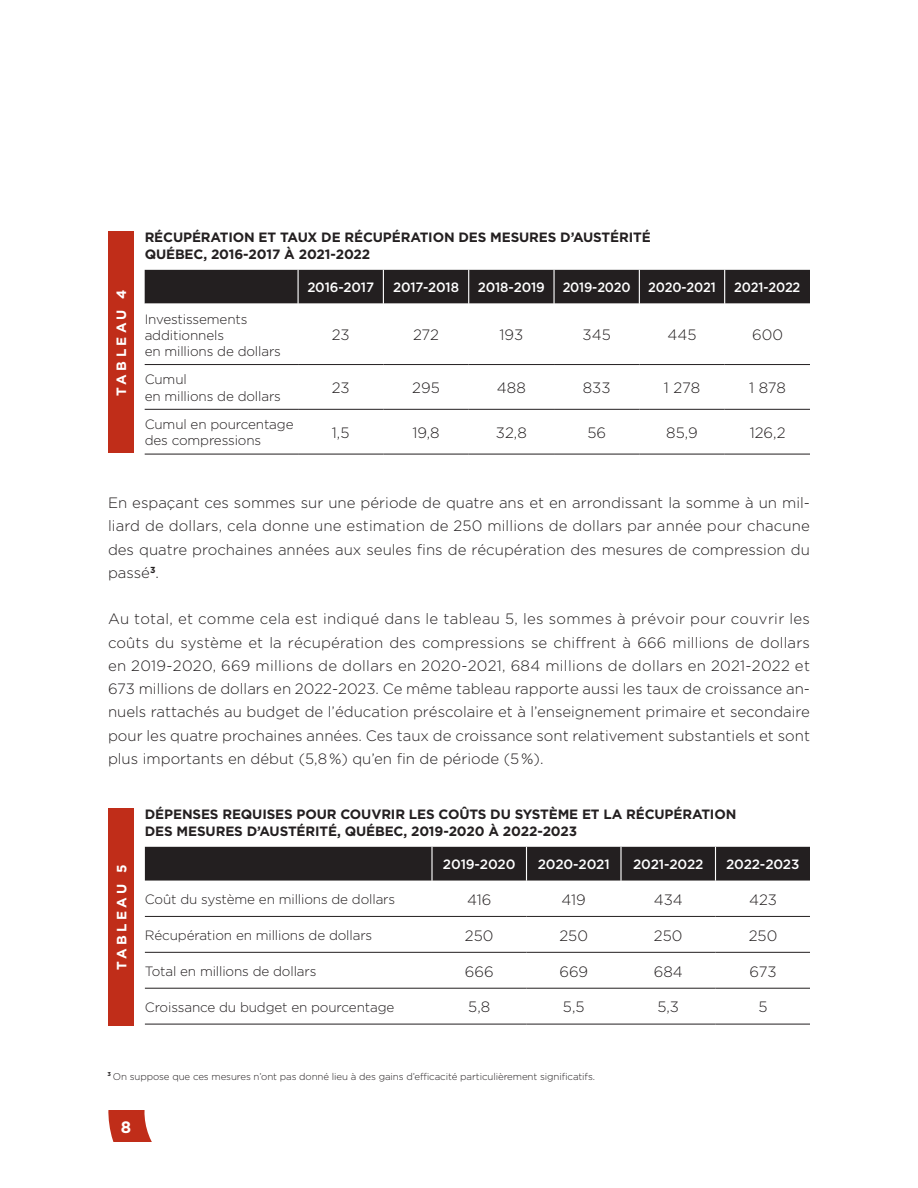
<style>
.page{position:relative;width:918px;height:1188px;background:#fff}
.page>*{position:absolute;margin:0;border:0;box-sizing:border-box;transform-origin:0 0}
.t1{font:700 16.5px "Gotham";color:#fff}
.texte_courant{font:300 15px/23.2px "Gotham";color:#231f20;text-align:justify}
.texte_courant-2{font:300 13.5px/16.2px "Gotham";letter-spacing:-.01em;color:#231f20}
.texte_courant-3{font:700 13.5px/16.5px "Gotham";letter-spacing:-.01em;color:#231f20}
.texte_courant-4{font:500 13.5px "Gotham";letter-spacing:-.01em;color:#fff}
.texte_courant-5{font:500 13.5px "Gotham";letter-spacing:-.01em;color:#fff;scale:.94 1}
.texte_courant-6{font:700 13.5px "Gotham";letter-spacing:.25em;color:#fff}
.t2{font:300 9.75px "Gotham";letter-spacing:-.01em;color:#231f20}
</style>
<div class="page">
<svg style="left:108px;top:1110px;width:44px;height:31px"></svg>
<div style="left:108px;top:231px;width:26px;height:222px;background:#c02d19"></div>
<div style="left:145px;top:270px;width:665px;height:34px;background:#231f20"></div>
<svg style="left:145px;top:365px;width:665px;height:89px"></svg>
<hr style="left:298px;top:270px;width:1px;height:34px;background:#fff">
<hr style="left:383px;top:270px;width:1px;height:34px;background:#fff">
<hr style="left:468px;top:270px;width:1px;height:34px;background:#fff">
<hr style="left:553px;top:270px;width:2px;height:34px;background:#fff">
<hr style="left:639px;top:270px;width:1px;height:34px;background:#fff">
<hr style="left:724px;top:270px;width:1px;height:34px;background:#fff">
<hr style="left:298px;top:365px;width:1px;height:44px;background:#fff">
<hr style="left:383px;top:365px;width:1px;height:44px;background:#fff">
<hr style="left:468px;top:365px;width:1px;height:44px;background:#fff">
<hr style="left:553px;top:365px;width:2px;height:44px;background:#fff">
<hr style="left:639px;top:365px;width:1px;height:44px;background:#fff">
<hr style="left:724px;top:365px;width:1px;height:44px;background:#fff">
<hr style="left:298px;top:410px;width:1px;height:44px;background:#fff">
<hr style="left:383px;top:410px;width:1px;height:44px;background:#fff">
<hr style="left:468px;top:410px;width:1px;height:44px;background:#fff">
<hr style="left:553px;top:410px;width:2px;height:44px;background:#fff">
<hr style="left:639px;top:410px;width:1px;height:44px;background:#fff">
<hr style="left:724px;top:410px;width:1px;height:44px;background:#fff">
<hr style="left:145px;top:364px;width:153px;height:1px;background:#231f20">
<hr style="left:298px;top:364px;width:85px;height:1px;background:#231f20">
<hr style="left:383px;top:364px;width:86px;height:1px;background:#231f20">
<hr style="left:469px;top:364px;width:85px;height:1px;background:#231f20">
<hr style="left:554px;top:364px;width:85px;height:1px;background:#231f20">
<hr style="left:639px;top:364px;width:86px;height:1px;background:#231f20">
<hr style="left:725px;top:364px;width:85px;height:1px;background:#231f20">
<hr style="left:145px;top:409px;width:153px;height:1px;background:#231f20">
<hr style="left:298px;top:409px;width:85px;height:1px;background:#231f20">
<hr style="left:383px;top:409px;width:86px;height:1px;background:#231f20">
<hr style="left:469px;top:409px;width:85px;height:1px;background:#231f20">
<hr style="left:554px;top:409px;width:85px;height:1px;background:#231f20">
<hr style="left:639px;top:409px;width:86px;height:1px;background:#231f20">
<hr style="left:725px;top:409px;width:85px;height:1px;background:#231f20">
<hr style="left:145px;top:454px;width:153px;height:1px;background:#231f20">
<hr style="left:298px;top:454px;width:85px;height:1px;background:#231f20">
<hr style="left:383px;top:454px;width:86px;height:1px;background:#231f20">
<hr style="left:469px;top:454px;width:85px;height:1px;background:#231f20">
<hr style="left:554px;top:454px;width:85px;height:1px;background:#231f20">
<hr style="left:639px;top:454px;width:86px;height:1px;background:#231f20">
<hr style="left:725px;top:454px;width:85px;height:1px;background:#231f20">
<div style="left:108px;top:808px;width:26px;height:218px;background:#c02d19"></div>
<div style="left:145px;top:847px;width:665px;height:34px;background:#231f20"></div>
<hr style="left:431px;top:847px;width:2px;height:34px;background:#fff">
<hr style="left:526px;top:847px;width:1px;height:34px;background:#fff">
<hr style="left:620px;top:847px;width:2px;height:34px;background:#fff">
<hr style="left:715px;top:847px;width:1px;height:34px;background:#fff">
<hr style="left:145px;top:916px;width:287px;height:1px;background:#231f20">
<hr style="left:432px;top:916px;width:94px;height:1px;background:#231f20">
<hr style="left:526px;top:916px;width:95px;height:1px;background:#231f20">
<hr style="left:621px;top:916px;width:95px;height:1px;background:#231f20">
<hr style="left:716px;top:916px;width:94px;height:1px;background:#231f20">
<hr style="left:145px;top:952px;width:287px;height:1px;background:#231f20">
<hr style="left:432px;top:952px;width:94px;height:1px;background:#231f20">
<hr style="left:526px;top:952px;width:95px;height:1px;background:#231f20">
<hr style="left:621px;top:952px;width:95px;height:1px;background:#231f20">
<hr style="left:716px;top:952px;width:94px;height:1px;background:#231f20">
<hr style="left:145px;top:988px;width:287px;height:1px;background:#231f20">
<hr style="left:432px;top:988px;width:94px;height:1px;background:#231f20">
<hr style="left:526px;top:988px;width:95px;height:1px;background:#231f20">
<hr style="left:621px;top:988px;width:95px;height:1px;background:#231f20">
<hr style="left:716px;top:988px;width:94px;height:1px;background:#231f20">
<hr style="left:145px;top:1024px;width:287px;height:1px;background:#231f20">
<hr style="left:432px;top:1024px;width:94px;height:1px;background:#231f20">
<hr style="left:526px;top:1024px;width:95px;height:1px;background:#231f20">
<hr style="left:621px;top:1024px;width:95px;height:1px;background:#231f20">
<hr style="left:716px;top:1024px;width:94px;height:1px;background:#231f20">
<p class="texte_courant-6" style="left:114px;top:396px;width:108px;rotate:-90deg">TABLEAU 4</p>
<p class="texte_courant-3" style="left:145px;top:229px;width:508px">RÉCUPÉRATION ET TAUX DE RÉCUPÉRATION DES MESURES D’AUSTÉRITÉ<br>QUÉBEC, 2016-2017 À 2021-2022</p>
<p class="texte_courant-4" style="left:307px;top:280px;width:68px">2016-2017</p>
<p class="texte_courant-4" style="left:393px;top:280px;width:68px">2017-2018</p>
<p class="texte_courant-4" style="left:478px;top:280px;width:69px">2018-2019</p>
<p class="texte_courant-5" style="left:563px;top:280px;width:74px">2019-2020</p>
<p class="texte_courant-5" style="left:648px;top:280px;width:73px">2020-2021</p>
<p class="texte_courant-5" style="left:734px;top:280px;width:72px">2021-2022</p>
<p class="texte_courant-2" style="left:145px;top:310px;width:138px">Investissements additionnels<br>en millions de dollars</p>
<p class="texte_courant" style="left:332px;top:323px;width:19px">23</p>
<p class="texte_courant" style="left:413px;top:323px;width:28px">272</p>
<p class="texte_courant" style="left:500px;top:323px;width:25px">193</p>
<p class="texte_courant" style="left:583px;top:323px;width:30px">345</p>
<p class="texte_courant" style="left:668px;top:323px;width:30px">445</p>
<p class="texte_courant" style="left:752px;top:323px;width:32px">600</p>
<p class="texte_courant-2" style="left:145px;top:371px;width:138px">Cumul<br>en millions de dollars</p>
<p class="texte_courant" style="left:332px;top:376px;width:19px">23</p>
<p class="texte_courant" style="left:412px;top:376px;width:29px">295</p>
<p class="texte_courant" style="left:497px;top:376px;width:30px">488</p>
<p class="texte_courant" style="left:583px;top:376px;width:29px">833</p>
<p class="texte_courant" style="left:664px;top:376px;width:38px">1 278</p>
<p class="texte_courant" style="left:749px;top:376px;width:38px">1 878</p>
<p class="texte_courant-2" style="left:145px;top:416px;width:150px">Cumul en pourcentage des compressions</p>
<p class="texte_courant" style="left:332px;top:421px;width:19px">1,5</p>
<p class="texte_courant" style="left:412px;top:421px;width:29px">19,8</p>
<p class="texte_courant" style="left:496px;top:421px;width:32px">32,8</p>
<p class="texte_courant" style="left:587px;top:421px;width:20px">56</p>
<p class="texte_courant" style="left:666px;top:421px;width:33px">85,9</p>
<p class="texte_courant" style="left:750px;top:421px;width:37px">126,2</p>
<p class="texte_courant" style="left:108px;top:491px;width:704px">En espaçant ces sommes sur une période de quatre ans et en arrondissant la somme à un mil&shy;liard de dollars, cela donne une estimation de 250 millions de dollars par année pour chacune des quatre prochaines années aux seules fins de récupération des mesures de compression du passé<sup>3</sup>.</p>
<p class="texte_courant" style="left:108px;top:607px;width:704px">Au total, et comme cela est indiqué dans le tableau 5, les sommes à prévoir pour couvrir les coûts du système et la récupération des compressions se chiffrent à 666 millions de dollars en 2019-2020, 669 millions de dollars en 2020-2021, 684 millions de dollars en 2021-2022 et 673 millions de dollars en 2022-2023. Ce même tableau rapporte aussi les taux de croissance an&shy;nuels rattachés au budget de l’éducation préscolaire et à l’enseignement primaire et secondaire pour les quatre prochaines années. Ces taux de croissance sont relativement substantiels et sont plus importants en début (5,8%) qu’en fin de période (5%).</p>
<p class="texte_courant-6" style="left:114px;top:970px;width:107px;rotate:-90deg">TABLEAU 5</p>
<p class="texte_courant-3" style="left:145px;top:806px;width:593px">DÉPENSES REQUISES POUR COUVRIR LES COÛTS DU SYSTÈME ET LA RÉCUPÉRATION<br>DES MESURES D’AUSTÉRITÉ, QUÉBEC, 2019-2020 À 2022-2023</p>
<p class="texte_courant-4" style="left:443px;top:857px;width:74px">2019-2020</p>
<p class="texte_courant-4" style="left:538px;top:857px;width:73px">2020-2021</p>
<p class="texte_courant-4" style="left:633px;top:857px;width:72px">2021-2022</p>
<p class="texte_courant-4" style="left:726px;top:857px;width:75px">2022-2023</p>
<p class="texte_courant-2" style="left:145px;top:891px;width:252px">Coût du système en millions de dollars</p>
<p class="texte_courant" style="left:467px;top:888px;width:26px">416</p>
<p class="texte_courant" style="left:562px;top:888px;width:26px">419</p>
<p class="texte_courant" style="left:654px;top:888px;width:31px">434</p>
<p class="texte_courant" style="left:749px;top:888px;width:29px">423</p>
<p class="texte_courant-2" style="left:145px;top:927px;width:229px">Récupération en millions de dollars</p>
<p class="texte_courant" style="left:465px;top:924px;width:30px">250</p>
<p class="texte_courant" style="left:559px;top:924px;width:30px">250</p>
<p class="texte_courant" style="left:654px;top:924px;width:30px">250</p>
<p class="texte_courant" style="left:749px;top:924px;width:30px">250</p>
<p class="texte_courant-2" style="left:145px;top:963px;width:173px">Total en millions de dollars</p>
<p class="texte_courant" style="left:465px;top:959px;width:30px">666</p>
<p class="texte_courant" style="left:559px;top:959px;width:30px">669</p>
<p class="texte_courant" style="left:654px;top:959px;width:31px">684</p>
<p class="texte_courant" style="left:750px;top:959px;width:28px">673</p>
<p class="texte_courant-2" style="left:145px;top:999px;width:251px">Croissance du budget en pourcentage</p>
<p class="texte_courant" style="left:468px;top:995px;width:23px">5,8</p>
<p class="texte_courant" style="left:563px;top:995px;width:23px">5,5</p>
<p class="texte_courant" style="left:657px;top:995px;width:23px">5,3</p>
<p class="texte_courant" style="left:758px;top:995px;width:11px">5</p>
<p class="t2" style="left:108px;top:1071px;width:489px"><sup>3</sup> On suppose que ces mesures n’ont pas donné lieu à des gains d’efficacité particulièrement significatifs.</p>
<p class="t1" style="left:121px;top:1117px;width:12px">8</p>
</div>
